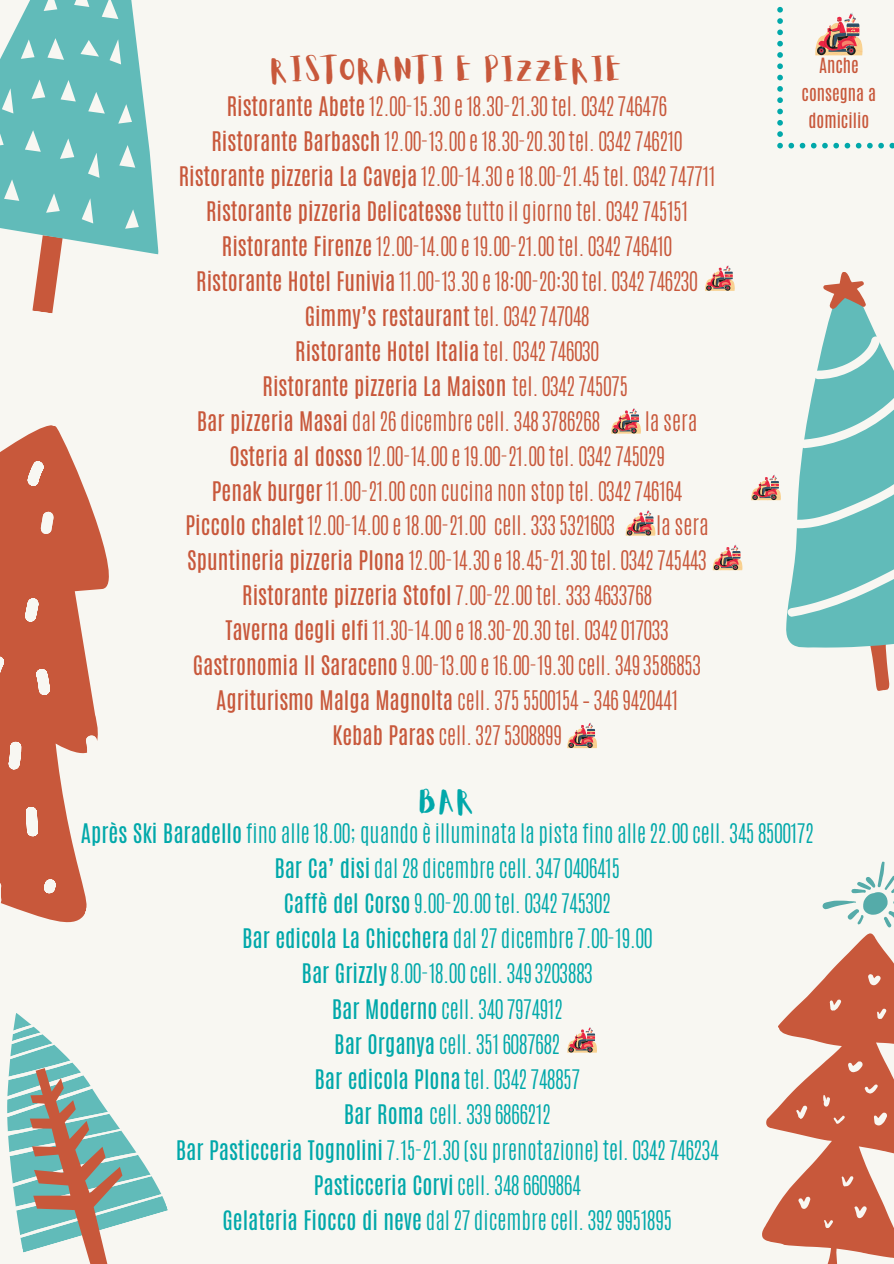
<style>
.page{position:relative;width:894px;height:1264px;background:#fff}
.page>*{position:absolute;margin:0;border:0;box-sizing:border-box;transform-origin:0 0}
.t1{font:28.2px "Aloja Extended";letter-spacing:.06em;color:#c8583b}
.t2{font:28.2px "Aloja Extended";color:#01a8aa}
.t3{font:300 22.5px "Antonio";color:#c8583b}
.t4{font:300 22.5px "Antonio";color:#01a8aa}
.t5{font:22.5px "Antonio";color:#c8583b}
.t6{font:22.5px "Antonio";color:#01a8aa}
.t7{font:17.55px/27.3px "Antonio";color:#c8583b;text-align:center}
.s1{font-weight:400}
.s2{font-weight:300}
</style>
<div class="page">
<div style="left:0;top:0;width:893px;height:1263px;background:#f8f7f2"></div>
<svg style="left:0;top:0;width:159px;height:313px"></svg>
<svg style="left:0;top:425px;width:109px;height:492px;fill:#c8583b"></svg>
<svg style="left:762px;top:927px;width:131px;height:331px;fill:#c8583b"></svg>
<svg style="left:822px;top:861px;width:71px;height:66px"></svg>
<svg style="left:828px;top:997px;width:13px;height:14px"></svg>
<svg style="left:866px;top:973px;width:14px;height:13px"></svg>
<svg style="left:875px;top:1007px;width:11px;height:12px"></svg>
<svg style="left:846px;top:1059px;width:16px;height:14px"></svg>
<svg style="left:872px;top:1110px;width:15px;height:16px"></svg>
<svg style="left:822px;top:1094px;width:8px;height:13px"></svg>
<svg style="left:840px;top:1174px;width:13px;height:13px"></svg>
<svg style="left:852px;top:1204px;width:15px;height:15px"></svg>
<svg style="left:796px;top:1194px;width:14px;height:15px"></svg>
<svg style="left:819px;top:1218px;width:27px;height:45px"></svg>
<svg style="left:863px;top:1082px;width:14px;height:12px"></svg>
<svg style="left:832px;top:1114px;width:12px;height:10px"></svg>
<svg style="left:794px;top:1104px;width:13px;height:15px"></svg>
<svg style="left:7px;top:1013px;width:161px;height:250px"></svg>
<svg style="left:712px;top:544px;width:29px;height:26px"></svg>
<svg style="left:705px;top:265px;width:29px;height:26px"></svg>
<svg style="left:625px;top:510px;width:29px;height:25px"></svg>
<svg style="left:871px;top:652px;width:18px;height:39px"></svg>
<svg style="left:786px;top:310px;width:107px;height:342px;fill:#61bbb9"></svg>
<svg style="left:823px;top:272px;width:43px;height:38px"></svg>
<svg style="left:811px;top:336px;width:71px;height:44px"></svg>
<svg style="left:796px;top:386px;width:97px;height:62px"></svg>
<svg style="left:751px;top:454px;width:142px;height:163px"></svg>
<svg style="left:815px;top:13px;width:47px;height:42px"></svg>
<svg style="left:777px;top:143px;width:116px;height:5px"></svg>
<svg style="left:777px;top:7px;width:5px;height:130px"></svg>
<svg style="left:567px;top:722px;width:29px;height:26px"></svg>
<svg style="left:567px;top:1027px;width:29px;height:25px"></svg>
<svg style="left:611px;top:408px;width:29px;height:25px"></svg>
<p class="t1" style="left:271px;top:58px;width:353px">RISTORANTI E PIZZERIE</p>
<p class="t3" style="left:227px;top:91px;width:442px"><span class="s1">Ristorante Abete</span> 12.00-15.30 e 18.30-21.30 tel. 0342 746476</p>
<p class="t3" style="left:211px;top:126px;width:472px"><span class="s1">Ristorante Barbasch</span> 12.00-13.00 e 18.30-20.30 tel. 0342 746210</p>
<p class="t3" style="left:179px;top:160px;width:538px"><span class="s1">Ristorante pizzeria La Caveja</span> 12.00-14.30 e 18.00-21.45 tel. 0342 747711</p>
<p class="t5" style="left:206px;top:195px;width:483px">Ristorante pizzeria Delicatesse <span class="s2">tutto il giorno tel. 0342 745151</span></p>
<p class="t3" style="left:222px;top:230px;width:451px"><span class="s1">Ristorante Firenze</span> 12.00-14.00 e 19.00-21.00 tel. 0342 746410</p>
<p class="t3" style="left:196px;top:265px;width:503px"><span class="s1">Ristorante Hotel Funivia</span> 11.00-13.30 e 18:00-20:30 tel. 0342 746230</p>
<p class="t5" style="left:305px;top:300px;width:286px">Gimmy’s restaurant <span class="s2">tel. 0342 747048</span></p>
<p class="t5" style="left:295px;top:335px;width:305px">Ristorante Hotel Italia <span class="s2">tel. 0342 746030</span></p>
<p class="t5" style="left:262px;top:370px;width:367px">Ristorante pizzeria La Maison <span class="s2">tel. 0342 745075</span></p>
<p class="t3" style="left:197px;top:405px;width:404px"><span class="s1">Bar pizzeria Masai</span> dal 26 dicembre cell. 348 3786268</p>
<p class="t3" style="left:644px;top:405px;width:54px">la sera</p>
<p class="t3" style="left:229px;top:440px;width:436px"><span class="s1">Osteria al dosso</span> 12.00-14.00 e 19.00-21.00 tel. 0342 745029</p>
<p class="t3" style="left:212px;top:475px;width:472px"><span class="s1">Penak burger</span> 11.00-21.00 con cucina non stop tel. 0342 746164</p>
<p class="t3" style="left:185px;top:509px;width:431px"><span class="s1">Piccolo chalet</span> 12.00-14.00 e 18.00-21.00 cell. 333 5321603</p>
<p class="t3" style="left:655px;top:509px;width:54px">la sera</p>
<p class="t3" style="left:187px;top:544px;width:520px"><span class="s1">Spuntineria pizzeria Plona</span> 12.00-14.30 e 18.45-21.30 tel. 0342 745443</p>
<p class="t5" style="left:242px;top:579px;width:411px">Ristorante pizzeria Stofol <span class="s2">7.00-22.00 tel. 333 4633768</span></p>
<p class="t3" style="left:225px;top:614px;width:444px"><span class="s1">Taverna degli elfi</span> 11.30-14.00 e 18.30-20.30 tel. 0342 017033</p>
<p class="t3" style="left:193px;top:649px;width:509px"><span class="s1">Gastronomia Il Saraceno</span> 9.00-13.00 e 16.00-19.30 cell. 349 3586853</p>
<p class="t3" style="left:216px;top:684px;width:463px"><span class="s1">Agriturismo Malga Magnolta</span> cell. 375 5500154 – 346 9420441</p>
<p class="t3" style="left:332px;top:719px;width:230px"><span class="s1">Kebab Paras</span> cell. 327 5308899</p>
<p class="t2" style="left:419px;top:788px;width:56px">BAR</p>
<p class="t7" style="left:801px;top:52px;width:76px">Anche consegna a domicilio</p>
<p class="t4" style="left:81px;top:817px;width:734px"><span class="s1">Après Ski Baradello</span> fino alle 18.00; quando è illuminata la pista fino alle 22.00 cell. 345 8500172</p>
<p class="t4" style="left:274px;top:852px;width:347px"><span class="s1">Bar Ca’ disi</span> dal 28 dicembre cell. 347 0406415</p>
<p class="t4" style="left:284px;top:887px;width:328px"><span class="s1">Caffè del Corso</span> 9.00-20.00 tel. 0342 745302</p>
<p class="t4" style="left:242px;top:922px;width:411px"><span class="s1">Bar edicola La Chicchera</span> dal 27 dicembre 7.00-19.00</p>
<p class="t4" style="left:301px;top:957px;width:292px"><span class="s1">Bar Grizzly</span> 8.00-18.00 cell. 349 3203883</p>
<p class="t4" style="left:332px;top:992px;width:232px"><span class="s1">Bar Moderno</span> cell. 340 7974912</p>
<p class="t4" style="left:334px;top:1028px;width:227px"><span class="s1">Bar Organya</span> cell. 351 6087682</p>
<p class="t6" style="left:314px;top:1063px;width:267px">Bar edicola Plona <span class="s2">tel. 0342 748857</span></p>
<p class="t4" style="left:344px;top:1098px;width:208px"><span class="s1">Bar Roma</span> cell. 339 6866212</p>
<p class="t4" style="left:176px;top:1133px;width:544px"><span class="s1">Bar Pasticceria Tognolini</span> 7.15-21.30 (su prenotazione) tel. 0342 746234</p>
<p class="t6" style="left:314px;top:1168px;width:268px">Pasticceria Corvi <span class="s2">cell. 348 6609864</span></p>
<p class="t4" style="left:222px;top:1204px;width:450px"><span class="s1">Gelateria Fiocco di neve</span> dal 27 dicembre cell. 392 9951895</p>
</div>
